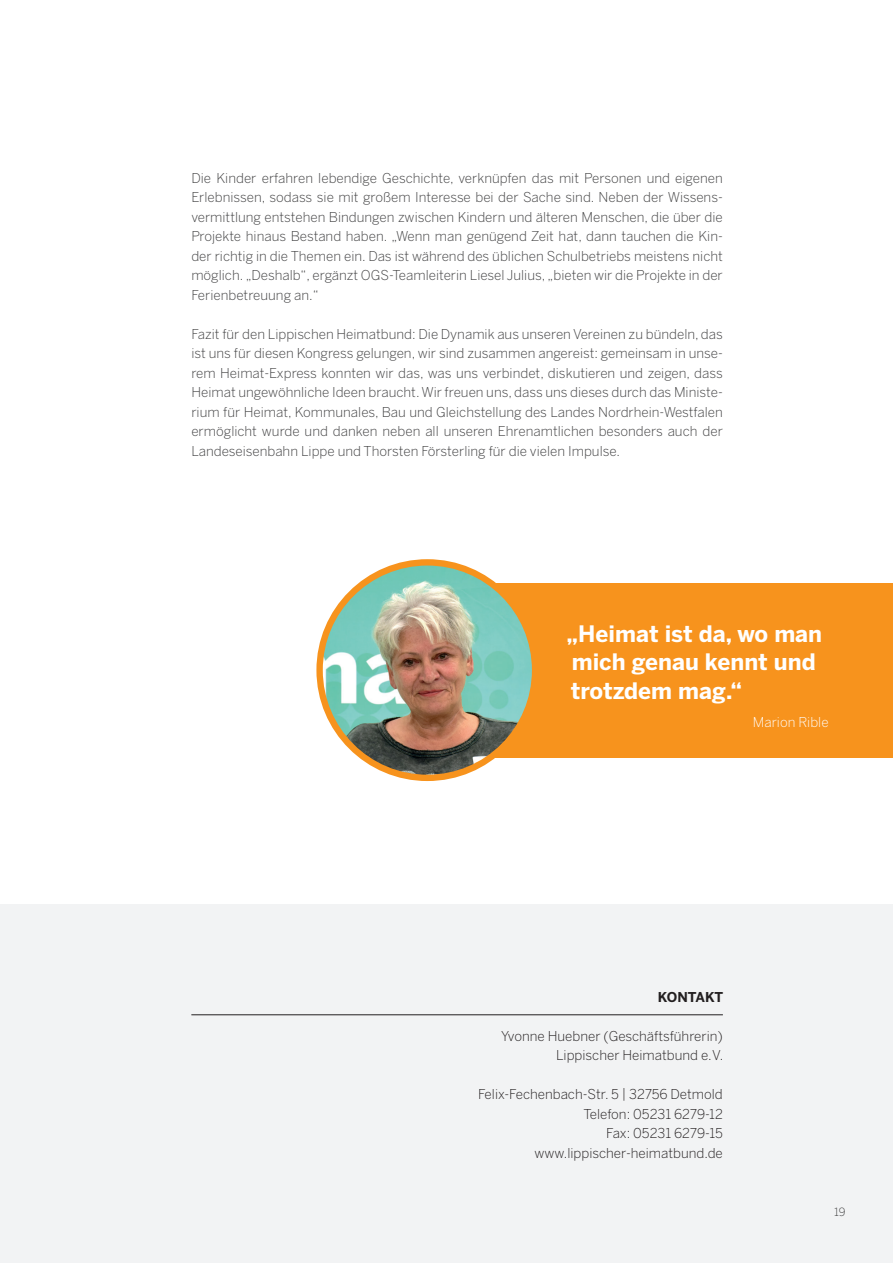
<style>
.page{position:relative;width:893px;height:1263px;background:#fff}
.page>*{position:absolute;margin:0;border:0;box-sizing:border-box;transform-origin:0 0}
.t1{font:700 22.5px/28.5px "Benton Sans";color:#fff}
.t2{font:300 13.5px/19.5px "Benton Sans";color:#3e3e3f;text-align:justify}
.t3{font:300 13.5px/19.5px "Benton Sans";color:#231f20;text-align:right}
.t4{font:300 13.5px "Benton Sans";color:#fff}
.t5{font:700 13.5px "Benton Sans";letter-spacing:-.01em;color:#231f20}
.t6{font:300 11.25px "Benton Sans";color:#3e3e3f}
</style>
<div class="page">
<div style="left:0;top:904px;width:893px;height:359px;background:#f2f3f4"></div>
<div style="left:413px;top:583px;width:480px;height:174px;background:#f7931d"></div>
<img style="left:320px;top:562px;width:215px;height:216px;border-radius:108px">
<div style="left:316px;top:559px;width:222px;height:222px;border:6px solid #f7931d;border-radius:50%"></div>
<hr style="left:191px;top:1014px;width:532px;height:1px;background:#231f20">
<p class="t2" style="left:191px;top:168px;width:533px">Die Kinder erfahren lebendige Geschichte, verknüpfen das mit Personen und eigenen Erlebnissen, sodass sie mit großem Interesse bei der Sache sind. Neben der Wissens&shy;vermittlung entstehen Bindungen zwischen Kindern und älteren Menschen, die über die Projekte hinaus Bestand haben. „Wenn man genügend Zeit hat, dann tauchen die Kin&shy;der richtig in die Themen ein. Das ist während des üblichen Schulbetriebs meistens nicht möglich. „Deshalb“, ergänzt OGS-Teamleiterin Liesel Julius, „bieten wir die Projekte in der Ferienbetreuung an.“</p>
<p class="t2" style="left:191px;top:324px;width:533px">Fazit für den Lippischen Heimatbund: Die Dynamik aus unseren Vereinen zu bündeln, das ist uns für diesen Kongress gelungen, wir sind zusammen angereist: gemeinsam in unse&shy;rem Heimat-Express konnten wir das, was uns verbindet, diskutieren und zeigen, dass Heimat ungewöhnliche Ideen braucht. Wir freuen uns, dass uns dieses durch das Ministe&shy;rium für Heimat, Kommunales, Bau und Gleichstellung des Landes Nordrhein-Westfalen ermöglicht wurde und danken neben all unseren Ehrenamtlichen besonders auch der Landeseisenbahn Lippe und Thorsten Försterling für die vielen Impulse.</p>
<h1 class="t1" style="left:566px;top:620px;width:257px">„Heimat ist da, wo man mich genau kennt und trotzdem mag.“</h1>
<p class="t4" style="left:753px;top:714px;width:77px">Marion Rible</p>
<p class="t5" style="left:658px;top:988px;width:67px">KONTAKT</p>
<p class="t3" style="left:501px;top:1026px;width:224px">Yvonne Huebner (Geschäftsführerin)<br>Lippischer Heimatbund e.V.</p>
<p class="t3" style="left:478px;top:1084px;width:246px">Felix-Fechenbach-Str. 5 | 32756 Detmold<br>Telefon: 05231 6279-12<br>Fax: 05231 6279-15 www.lippischer-heimatbund.de</p>
<p class="t6" style="left:834px;top:1205px;width:13px">19</p>
</div>
